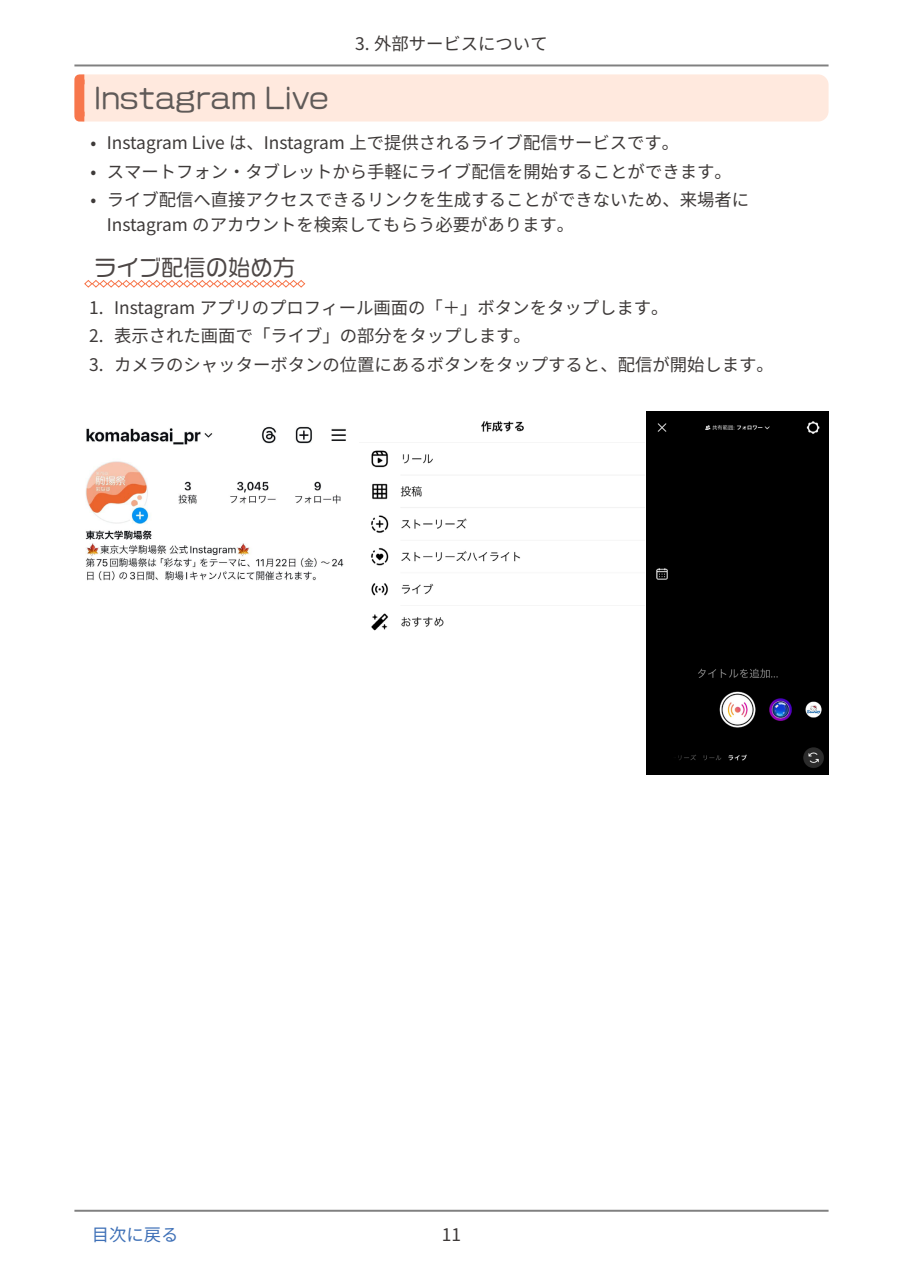
<style>
.page{position:relative;width:903px;height:1275px;background:#fff}
.page>*{position:absolute;margin:0;border:0;box-sizing:border-box;transform-origin:0 0}
.t1{font:27.3px "VDL Logo Maru Regular";color:#5f5a58}
.t2{font:22.4px "VDL Logo Maru Regular";color:#4d4746}
.t3{font:17.32px/24.8px "Source Han Sans JP";color:#3e3a39}
.t4{font:17.32px "Source Han Sans JP";color:#3e70b7}
</style>
<div class="page">
<hr style="left:74px;top:1210px;width:754px;height:2px;background:#000">
<hr style="left:74px;top:64px;width:754px;height:2px;background:#000">
<div style="left:74px;top:74px;width:754px;height:48px;background:#ffe9de;border-radius:10px"></div>
<div style="left:74px;top:74px;width:15px;height:48px;border:10px solid #f7764b"></div>
<svg style="left:84px;top:280px;width:222px;height:8px"></svg>
<img style="left:85px;top:426px;width:261px;height:155px">
<img style="left:371px;top:421px;width:273px;height:210px">
<div style="left:647px;top:412px;width:181px;height:362px;background:#000"></div>
<p class="t3" style="left:355px;top:32px;width:194px">3. 外部サービスについて</p>
<h1 class="t1" style="left:94px;top:80px;width:236px">Instagram Live</h1>
<p class="t3" style="left:91px;top:131px;width:590px">• Instagram Live は、Instagram 上で提供されるライブ配信サービスです。</p>
<p class="t3" style="left:91px;top:159px;width:643px">• スマートフォン・タブレットから手軽にライブ配信を開始することができます。</p>
<p class="t3" style="left:107px;top:188px;width:644px;text-indent:-16px">• ライブ配信へ直接アクセスできるリンクを生成することができないため、来場者に<br>Instagram のアカウントを検索してもらう必要があります。</p>
<p class="t2" style="left:94px;top:253px;width:202px">ライブ配信の始め方</p>
<p class="t3" style="left:89px;top:295px;width:581px">1. Instagram アプリのプロフィール画面の「＋」ボタンをタップします。</p>
<p class="t3" style="left:89px;top:324px;width:443px">2. 表示された画面で「ライブ」の部分をタップします。</p>
<p class="t3" style="left:89px;top:352px;width:686px">3. カメラのシャッターボタンの位置にあるボタンをタップすると、配信が開始します。</p>
<p class="t4" style="left:92px;top:1225px;width:88px">目次に戻る</p>
<p class="t3" style="left:442px;top:1223px;width:21px">11</p>
</div>
